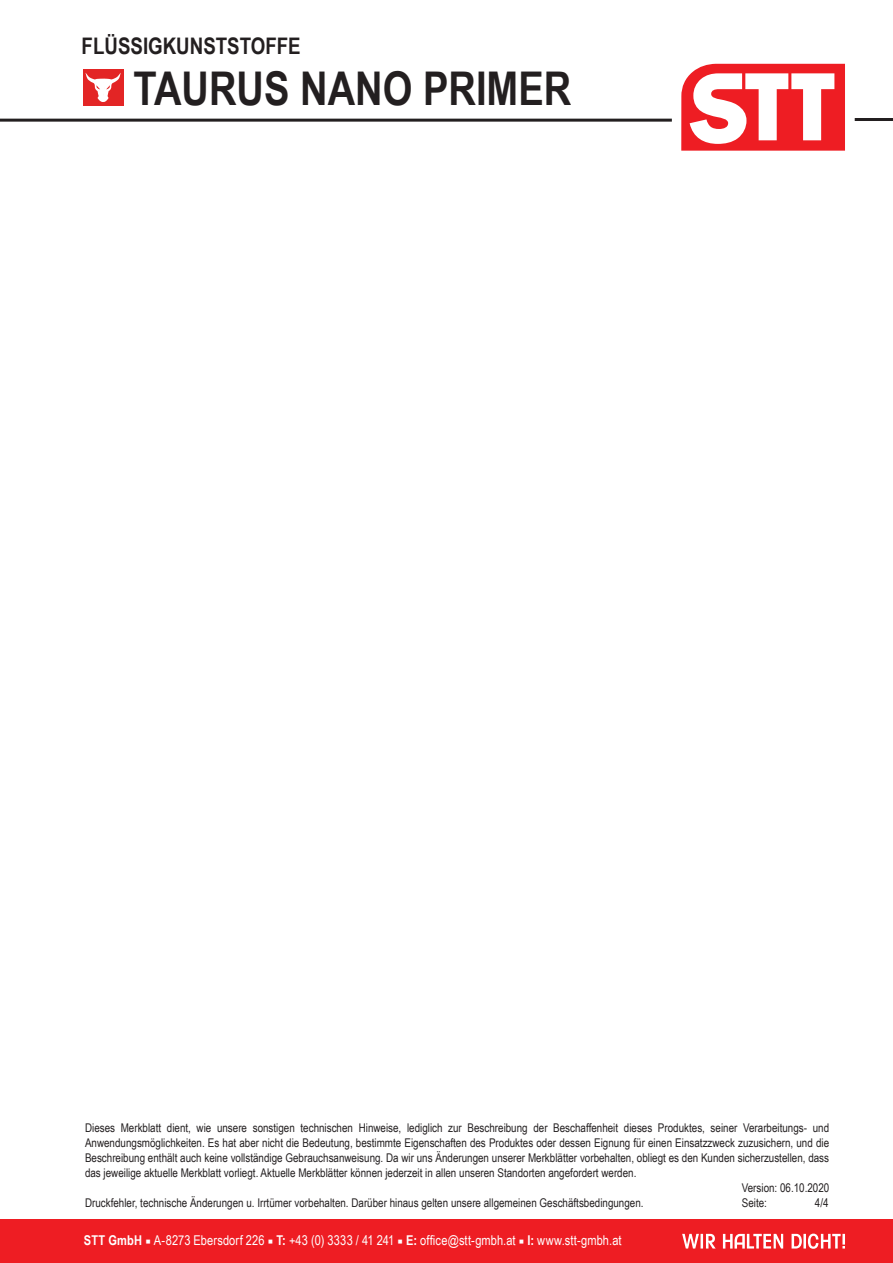
<style>
.page{position:relative;width:893px;height:1263px;background:#fff}
.page>*{position:absolute;margin:0;border:0;box-sizing:border-box;transform-origin:0 0}
.t1{font:700 46.5px "Arial Narrow";color:#231f20}
.t2{font:700 22.8px "Arial Narrow";color:#231f20}
.t3{font:13.5px "Arial Narrow";letter-spacing:.01em;color:#fff}
.t4{font:12px/15px "Arial Narrow";color:#231f20;text-align:justify}
.s1{font-weight:700}
.s2{font-family:"Minion Pro"}
</style>
<div class="page">
<hr style="left:0;top:119px;width:672px;height:3px;background:#231f20">
<hr style="left:855px;top:118px;width:38px;height:3px;background:#231f20">
<div style="left:83px;top:69px;width:41px;height:37px;background:#e32525"></div>
<svg style="left:86px;top:73px;width:35px;height:29px"></svg>
<svg style="left:681px;top:64px;width:164px;height:87px"></svg>
<div style="left:0;top:1219px;width:893px;height:44px;background:#ee1d23"></div>
<svg style="left:682px;top:1233px;width:163px;height:16px"></svg>
<h2 class="t2" style="left:82px;top:29px;width:221px">FLÜSSIGKUNSTSTOFFE</h2>
<h1 class="t1" style="left:134px;top:54px;width:439px">TAURUS NANO PRIMER</h1>
<p class="t4" style="left:85px;top:1120px;width:746px">Dieses Merkblatt dient, wie unsere sonstigen technischen Hinweise, lediglich zur Beschreibung der Beschaffenheit dieses Produktes, seiner Verarbeitungs- und Anwendungsmöglichkeiten. Es hat aber nicht die Bedeutung, bestimmte Eigenschaften des Produktes oder dessen Eignung für einen Einsatzzweck zuzusichern, und die Beschreibung enthält auch keine vollständige Gebrauchsanweisung. Da wir uns Änderungen unserer Merkblätter vorbehalten, obliegt es den Kunden sicherzustellen, dass das jeweilige aktuelle Merkblatt vorliegt. Aktuelle Merkblätter können jederzeit in allen unseren Standorten angefordert werden.</p>
<p class="t4" style="left:85px;top:1195px;width:560px">Druckfehler, technische Änderungen u. Irrtümer vorbehalten. Darüber hinaus gelten unsere allgemeinen Geschäftsbedingungen.</p>
<p class="t4" style="left:742px;top:1180px;width:89px">Version: 06.10.2020<br>Seite:</p>
<p class="t4" style="left:815px;top:1195px;width:15px">4/4</p>
<p class="t3" style="left:84px;top:1230px;width:539px"><span class="s1">Stt GmbH</span> <span class="s2">■</span> A-8273 Ebersdorf 226 <span class="s2">■</span> <span class="s1">T:</span> +43 (0) 3333 / 41 241 <span class="s2">■</span> <span class="s1">E:</span> office@stt-gmbh.at <span class="s2">■</span> <span class="s1">I:</span> www.stt-gmbh.at</p>
</div>
